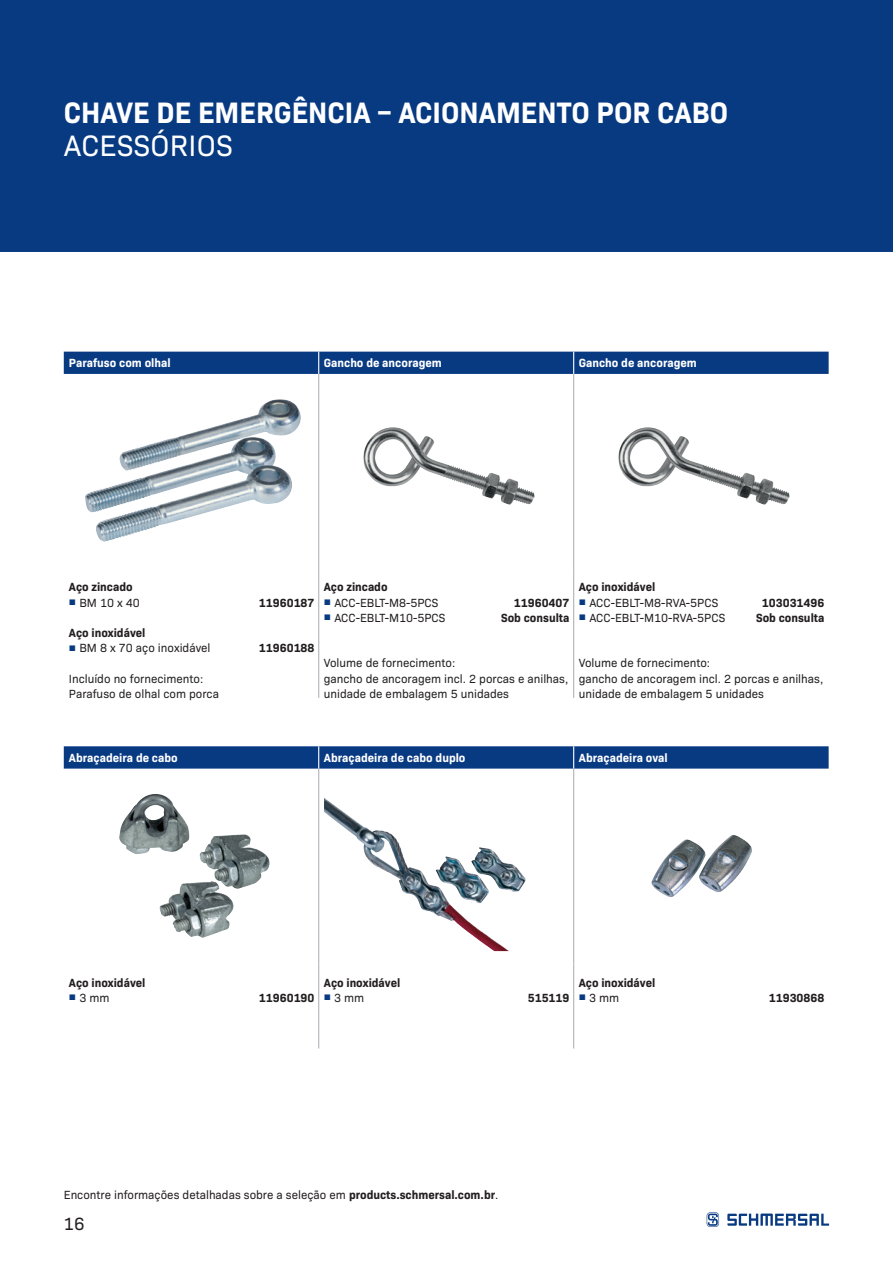
<style>
.page{position:relative;width:893px;height:1263px;background:#fff}
.page>*{position:absolute;margin:0;border:0;box-sizing:border-box;transform-origin:0 0}
.t1{font:700 30px "Bio Sans";color:#fff;scale:.94 1}
.t2{font:30px "Bio Sans";letter-spacing:.01em;color:#fff}
.t3{font:18px "Bio Sans";color:#231f20}
.t4{font:12px/15.1px "Bio Sans";color:#231f20}
.t5{font:700 12px "Bio Sans";color:#231f20}
.t6{font:700 12px "Bio Sans";color:#fff}
.s1{font-family:"Arial";color:#083a82}
.s2{font-weight:700}
</style>
<div class="page">
<svg style="left:707px;top:1212px;width:122px;height:15px"></svg>
<div style="left:64px;top:352px;width:765px;height:22px;background:#083a82"></div>
<hr style="left:318px;top:374px;width:1px;height:195px;background:#b2b3b7">
<hr style="left:573px;top:374px;width:1px;height:195px;background:#b2b3b7">
<hr style="left:318px;top:569px;width:1px;height:129px;background:#b2b3b7">
<hr style="left:573px;top:569px;width:1px;height:129px;background:#b2b3b7">
<img style="left:119px;top:399px;width:182px;height:82px">
<img style="left:363px;top:430px;width:138px;height:69px">
<img style="left:618px;top:430px;width:138px;height:69px">
<svg style="left:64px;top:746px;width:765px;height:23px;background:#104086"></svg>
<hr style="left:318px;top:769px;width:1px;height:194px;background:#b2b3b7">
<hr style="left:573px;top:769px;width:1px;height:194px;background:#b2b3b7">
<hr style="left:318px;top:963px;width:1px;height:85px;background:#b2b3b7">
<hr style="left:573px;top:963px;width:1px;height:85px;background:#b2b3b7">
<img style="left:119px;top:794px;width:151px;height:123px">
<img style="left:324px;top:798px;width:202px;height:153px">
<img style="left:651px;top:835px;width:101px;height:62px">
<div style="left:0;top:0;width:893px;height:252px;background:#083a82"></div>
<h1 class="t1" style="left:64px;top:90px;width:708px">CHAVE DE EMERGÊNCIA – ACIONAMENTO POR CABO</h1>
<h1 class="t2" style="left:64px;top:124px;width:170px">ACESSÓRIOS</h1>
<p class="t6" style="left:69px;top:354px;width:103px">Parafuso com olhal</p>
<p class="t6" style="left:324px;top:354px;width:120px">Gancho de ancoragem</p>
<p class="t6" style="left:579px;top:354px;width:120px">Gancho de ancoragem</p>
<p class="t5" style="left:69px;top:578px;width:65px">Aço zincado</p>
<p class="t4" style="left:69px;top:594px;width:72px"><span class="s1">■</span> BM 10 x 40</p>
<p class="t5" style="left:259px;top:593px;width:57px">11960187</p>
<p class="t5" style="left:69px;top:624px;width:78px">Aço inoxidável</p>
<p class="t4" style="left:69px;top:640px;width:143px"><span class="s1">■</span> BM 8 x 70 aço inoxidável</p>
<p class="t5" style="left:259px;top:639px;width:57px">11960188</p>
<p class="t4" style="left:69px;top:670px;width:152px">Incluído no fornecimento:<br>Parafuso de olhal com porca</p>
<p class="t5" style="left:324px;top:578px;width:65px">Aço zincado</p>
<p class="t4" style="left:324px;top:594px;width:116px"><span class="s1">■</span> ACC-EBLT-M8-5PCS</p>
<p class="t5" style="left:514px;top:593px;width:57px">11960407</p>
<p class="t4" style="left:324px;top:609px;width:123px"><span class="s1">■</span> ACC-EBLT-M10-5PCS</p>
<p class="t5" style="left:501px;top:608px;width:70px">Sob consulta</p>
<p class="t4" style="left:324px;top:655px;width:246px">Volume de fornecimento:<br>gancho de ancoragem incl. 2 porcas e anilhas, unidade de embalagem 5 unidades</p>
<p class="t5" style="left:579px;top:578px;width:78px">Aço inoxidável</p>
<p class="t4" style="left:579px;top:594px;width:141px"><span class="s1">■</span> ACC-EBLT-M8-RVA-5PCS</p>
<p class="t5" style="left:762px;top:593px;width:64px">103031496</p>
<p class="t4" style="left:579px;top:609px;width:148px"><span class="s1">■</span> ACC-EBLT-M10-RVA-5PCS</p>
<p class="t5" style="left:756px;top:608px;width:70px">Sob consulta</p>
<p class="t4" style="left:579px;top:655px;width:246px">Volume de fornecimento:<br>gancho de ancoragem incl. 2 porcas e anilhas, unidade de embalagem 5 unidades</p>
<p class="t6" style="left:69px;top:748px;width:110px">Abraçadeira de cabo</p>
<p class="t6" style="left:324px;top:748px;width:143px">Abraçadeira de cabo duplo</p>
<p class="t6" style="left:579px;top:748px;width:90px">Abraçadeira oval</p>
<p class="t5" style="left:69px;top:973px;width:78px">Aço inoxidável</p>
<p class="t4" style="left:69px;top:989px;width:42px"><span class="s1">■</span> 3 mm</p>
<p class="t5" style="left:259px;top:988px;width:57px">11960190</p>
<p class="t5" style="left:324px;top:973px;width:78px">Aço inoxidável</p>
<p class="t4" style="left:324px;top:989px;width:42px"><span class="s1">■</span> 3 mm</p>
<p class="t5" style="left:528px;top:988px;width:43px">515119</p>
<p class="t5" style="left:579px;top:973px;width:78px">Aço inoxidável</p>
<p class="t4" style="left:579px;top:989px;width:42px"><span class="s1">■</span> 3 mm</p>
<p class="t5" style="left:769px;top:988px;width:57px">11930868</p>
<p class="t4" style="left:64px;top:1187px;width:436px">Encontre informações detalhadas sobre a seleção em <span class="s2">products.schmersal.com.br</span>.</p>
<h2 class="t3" style="left:63px;top:1210px;width:23px">16</h2>
</div>
